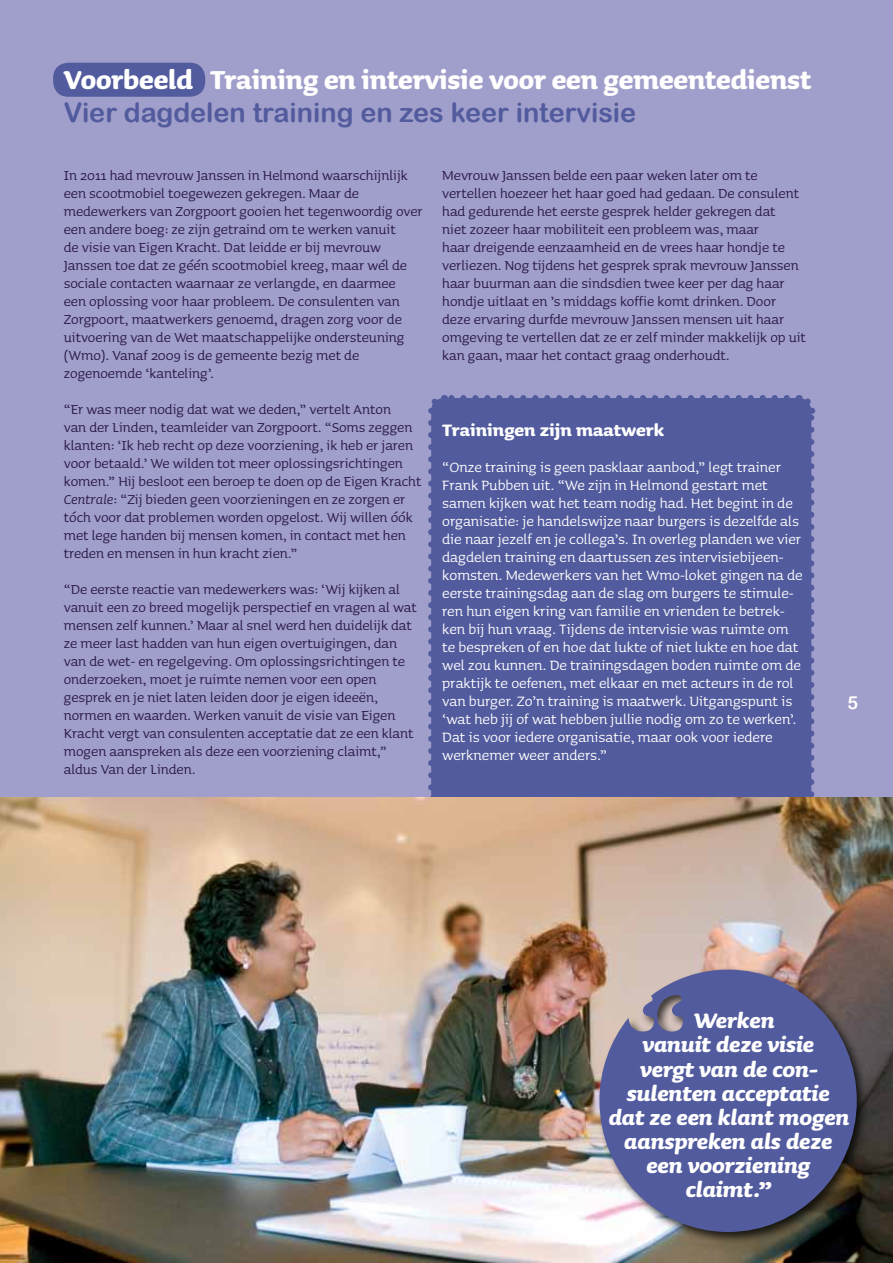
<style>
.page{position:relative;width:893px;height:1263px;background:#a09eca}
.page>*{position:absolute;margin:0;border:0;box-sizing:border-box;transform-origin:0 0}
.t1{font:700 33px "Sauna";letter-spacing:-.005em;color:#fff;scale:.96 1}
.t2{font:27px "Arial Rounded MT Bold";color:#525b9d}
.t3{font:italic 700 26.7px/24px "Sauna";letter-spacing:-.005em;color:#fff;text-align:center}
.t4{font:700 21px "Sauna";color:#fff}
.t5{font:18px/18px "Sauna";color:#fff;scale:.96 1}
.t6{font:18px "Arial Rounded MT Bold";color:#fff}
.t7{font:17.25px/18px "Sauna";color:#291844;scale:.96 1}
.s1{font-style:italic}
</style>
<div class="page">
<div style="left:431px;top:398px;width:380px;height:457px;background:#525b9d;border-radius:13px"></div>
<svg style="left:426px;top:423px;width:21px;height:375px"></svg>
<svg style="left:796px;top:395px;width:20px;height:403px"></svg>
<svg style="left:428px;top:395px;width:359px;height:19px"></svg>
<div style="left:53px;top:63px;width:152px;height:34px;background:#525b9d;border-radius:15px"></div>
<img style="left:0;top:798px;width:893px;height:465px">
<div style="left:596px;top:966px;width:273px;height:278px;background:#000;opacity:.75"></div>
<svg style="left:599px;top:969px;width:258px;height:263px;background:#626696"></svg>
<h1 class="t1" style="left:64px;top:62px;width:780px">Voorbeeld Training en intervisie voor een gemeentedienst</h1>
<h2 class="t2" style="left:64px;top:96px;width:574px">Vier dagdelen training en zes keer intervisie</h2>
<p class="t7" style="left:64px;top:166px;width:375px">In 2011 had mevrouw Janssen in Helmond waarschijnlijk een scootmobiel toegewezen gekregen. Maar de medewerkers van Zorgpoort gooien het tegenwoordig over een andere boeg: ze zijn getraind om te werken vanuit<br>de visie van Eigen Kracht. Dat leidde er bij mevrouw Janssen toe dat ze géén scootmobiel kreeg, maar wél de sociale contacten waarnaar ze verlangde, en daarmee<br>een oplossing voor haar probleem. De consulenten van Zorgpoort, maatwerkers genoemd, dragen zorg voor de uitvoering van de Wet maatschappelijke ondersteuning (Wmo). Vanaf 2009 is de gemeente bezig met de zogenoemde ‘kanteling’.</p>
<p class="t7" style="left:64px;top:400px;width:374px">“Er was meer nodig dat wat we deden,” vertelt Anton<br>van der Linden, teamleider van Zorgpoort. “Soms zeggen klanten: ‘Ik heb recht op deze voorziening, ik heb er jaren voor betaald.’ We wilden tot meer oplossingsrichtingen komen.” Hij besloot een beroep te doen op de Eigen Kracht <span class="s1">Centrale</span>: “Zij bieden geen voorzieningen en ze zorgen er tóch voor dat problemen worden opgelost. Wij willen óók met lege handen bij mensen komen, in contact met hen treden en mensen in hun kracht zien.”</p>
<p class="t7" style="left:64px;top:580px;width:369px">“De eerste reactie van medewerkers was: ‘Wij kijken al vanuit een zo breed mogelijk perspectief en vragen al wat mensen zelf kunnen.’ Maar al snel werd hen duidelijk dat ze meer last hadden van hun eigen overtuigingen, dan van de wet- en regelgeving. Om oplossingsrichtingen te onderzoeken, moet je ruimte nemen voor een open gesprek en je niet laten leiden door je eigen ideeën, normen en waarden. Werken vanuit de visie van Eigen Kracht vergt van consulenten acceptatie dat ze een klant mogen aanspreken als deze een voorziening claimt,” aldus Van der Linden.</p>
<p class="t7" style="left:442px;top:166px;width:380px">Mevrouw Janssen belde een paar weken later om te vertellen hoezeer het haar goed had gedaan. De consulent had gedurende het eerste gesprek helder gekregen dat<br>niet zozeer haar mobiliteit een probleem was, maar<br>haar dreigende eenzaamheid en de vrees haar hondje te verliezen. Nog tijdens het gesprek sprak mevrouw Janssen haar buurman aan die sindsdien twee keer per dag haar hondje uitlaat en ’s middags koffie komt drinken. Door deze ervaring durfde mevrouw Janssen mensen uit haar omgeving te vertellen dat ze er zelf minder makkelijk op uit kan gaan, maar het contact graag onderhoudt.</p>
<p class="t4" style="left:442px;top:419px;width:223px">Trainingen zijn maatwerk</p>
<p class="t5" style="left:442px;top:458px;width:377px">“Onze training is geen pasklaar aanbod,” legt trainer Frank Pubben uit. “We zijn in Helmond gestart met samen kijken wat het team nodig had. Het begint in de organisatie: je handelswijze naar burgers is dezelfde als die naar jezelf en je collega’s. In overleg planden we vier dagdelen training en daartussen zes intervisiebijeen&shy;komsten. Medewerkers van het Wmo-loket gingen na de eerste trainingsdag aan de slag om burgers te stimule&shy;ren hun eigen kring van familie en vrienden te betrek&shy;ken bij hun vraag. Tijdens de intervisie was ruimte om te bespreken of en hoe dat lukte of niet lukte en hoe dat wel zou kunnen. De trainingsdagen boden ruimte om de praktijk te oefenen, met elkaar en met acteurs in de rol van burger. Zo’n training is maatwerk. Uitgangspunt is ‘wat heb jij of wat hebben jullie nodig om zo te werken’.<br>Dat is voor iedere organisatie, maar ook voor iedere werknemer weer anders.”</p>
<p class="t6" style="left:847px;top:692px;width:12px">5</p>
<h3 class="t3" style="left:609px;top:1009px;width:242px">Werken<br>vanuit deze visie<br>vergt van de con&shy;sulenten acceptatie dat ze een klant mogen aanspreken als deze een voorziening claimt.”</h3>
</div>
